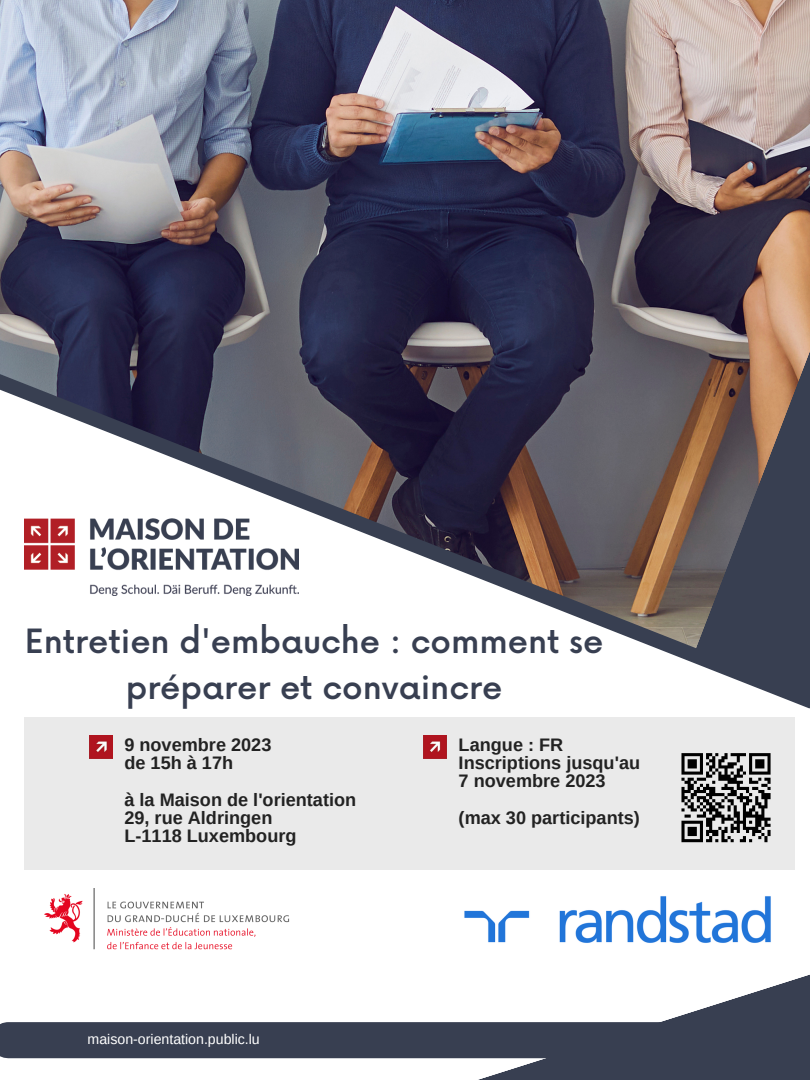
<style>
.page{position:relative;width:810px;height:1080px;background:#fff}
.page>*{position:absolute;margin:0;border:0;box-sizing:border-box;transform-origin:0 0}
.t1{font:500 32.56px/45.9px "Now";color:#383f51;text-align:center}
.t2{font:700 18.12px "Arimo";color:#222}
.t3{font:14.12px "Arimo";color:#fff}
</style>
<div class="page">
<img style="left:0;top:0;width:810px;height:362px">
<div style="left:24px;top:717px;width:771px;height:153px;background:#eaeaea"></div>
<img style="left:90px;top:736px;width:23px;height:22px">
<img style="left:424px;top:736px;width:23px;height:22px">
<img style="left:44px;top:889px;width:246px;height:61px">
<svg style="left:0;top:362px;width:691px;height:300px"></svg>
<svg style="left:691px;top:307px;width:119px;height:402px;background:#6c6161"></svg>
<div style="left:8px;top:1022px;width:802px;height:36px;background:#383f51"></div>
<svg style="left:467px;top:974px;width:343px;height:106px;fill:#383f51"></svg>
<img style="left:24px;top:518px;width:274px;height:78px">
<img style="left:464px;top:896px;width:307px;height:47px">
<svg style="left:681px;top:753px;width:90px;height:90px"></svg>
<p class="t1" style="left:25px;top:620px;width:580px">Entretien d'embauche : comment se préparer et convaincre</p>
<p class="t2" style="left:124px;top:735px;width:149px">9 novembre 2023</p>
<p class="t2" style="left:124px;top:753px;width:110px">de 15h à 17h</p>
<p class="t2" style="left:124px;top:789px;width:233px">à la Maison de l'orientation</p>
<p class="t2" style="left:124px;top:808px;width:149px">29, rue Aldringen</p>
<p class="t2" style="left:124px;top:826px;width:174px">L-1118 Luxembourg</p>
<p class="t3" style="left:88px;top:1031px;width:174px">maison-orientation.public.lu</p>
<p class="t2" style="left:459px;top:735px;width:106px">Langue : FR</p>
<p class="t2" style="left:459px;top:753px;width:183px">Inscriptions jusqu'au</p>
<p class="t2" style="left:459px;top:771px;width:149px">7 novembre 2023</p>
<p class="t2" style="left:459px;top:808px;width:183px">(max 30 participants)</p>
</div>
